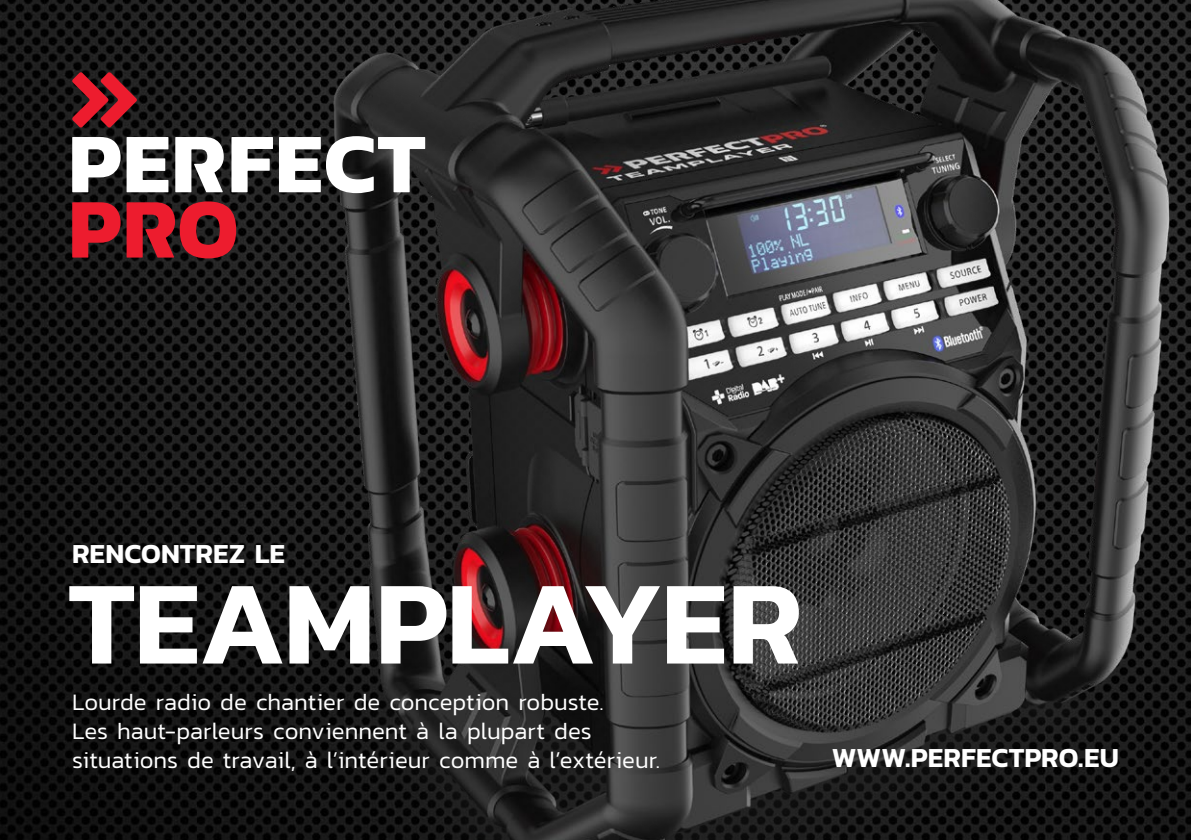
<style>
.page{position:relative;width:1191px;height:840px;background:#fff}
.page>*{position:absolute;margin:0;border:0;box-sizing:border-box;transform-origin:0 0}
.t1{font:600 120px "Kanit";letter-spacing:-.015em;color:#fff}
.t2{font:600 28px "Kanit";color:#fff}
.t3{font:300 24px/28.8px "Kanit";color:#fff}
</style>
<div class="page">
<img style="left:0;top:0;width:122px;height:839px">
<img style="left:122px;top:0;width:1069px;height:839px">
<svg style="left:72px;top:72px;width:65px;height:56px;background:#7f1720"></svg>
<svg style="left:72px;top:137px;width:49px;height:55px"></svg>
<svg style="left:127px;top:137px;width:41px;height:55px"></svg>
<svg style="left:231px;top:137px;width:42px;height:55px"></svg>
<svg style="left:279px;top:136px;width:146px;height:57px"></svg>
<svg style="left:72px;top:202px;width:49px;height:55px;background:#a51925"></svg>
<svg style="left:127px;top:201px;width:109px;height:57px;background:#a31a25"></svg>
<svg style="left:175px;top:137px;width:49px;height:55px"></svg>
<p class="t2" style="left:72px;top:532px;width:214px">RENCONTREZ LE</p>
<h1 class="t1" style="left:68px;top:531px;width:736px">TEAMPLAYER</h1>
<p class="t3" style="left:72px;top:687px;width:589px">Lourde radio de chantier de conception robuste.<br>Les haut-parleurs conviennent à la plupart des situations de travail, à l’intérieur comme à l’extérieur.</p>
<p class="t2" style="left:832px;top:735px;width:288px">WWW.PERFECTPRO.EU</p>
</div>
